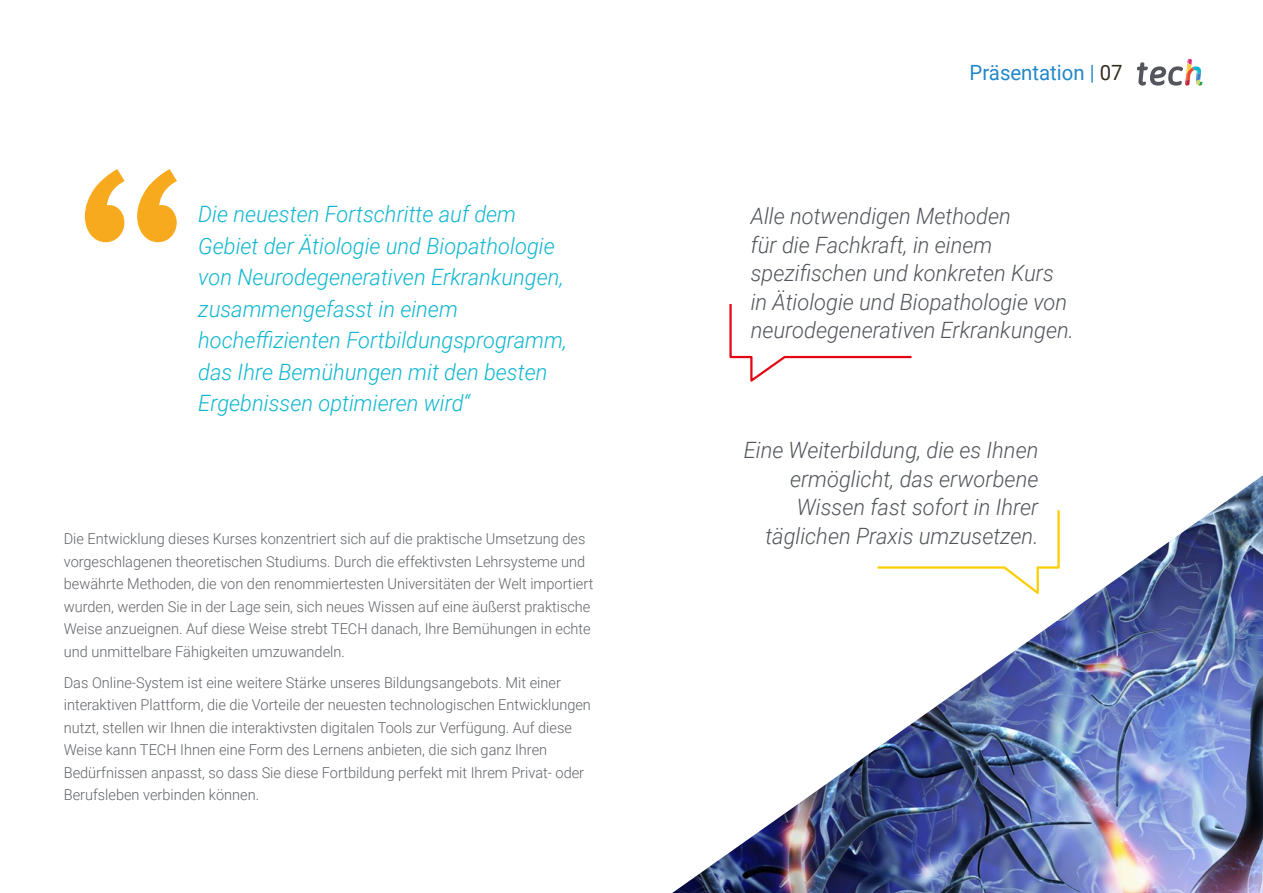
<style>
.page{position:relative;width:1263px;height:893px;background:#fff}
.page>*{position:absolute;margin:0;border:0;box-sizing:border-box;transform-origin:0 0}
.t1{font:italic 300 22.5px/28.5px "Roboto";color:#52555b;text-align:right}
.t2{font:italic 300 22.5px/31.5px "Roboto";color:#0fb6cf}
.t3{font:21px "Roboto";color:#2488c9}
.t4{font:300 15px/22.5px "Roboto";color:#61646a}
.s1{color:#312e20}
</style>
<div class="page">
<svg style="left:85px;top:169px;width:92px;height:73px"></svg>
<svg style="left:729px;top:304px;width:183px;height:78px"></svg>
<img style="left:672px;top:475px;width:591px;height:418px">
<svg style="left:1137px;top:59px;width:65px;height:27px"></svg>
<p class="t2" style="left:198px;top:198px;width:370px">Die neuesten Fortschritte auf dem Gebiet der Ätiologie und Biopathologie von Neurodegenerativen Erkrankungen, zusammengefasst in einem hocheffizienten Fortbildungsprogramm, das Ihre Bemühungen mit den besten Ergebnissen optimieren wird“</p>
<p class="t4" style="left:64px;top:527px;width:531px">Die Entwicklung dieses Kurses konzentriert sich auf die praktische Umsetzung des vorgeschlagenen theoretischen Studiums. Durch die effektivsten Lehrsysteme und bewährte Methoden, die von den renommiertesten Universitäten der Welt importiert wurden, werden Sie in der Lage sein, sich neues Wissen auf eine äußerst praktische Weise anzueignen. Auf diese Weise strebt TECH danach, Ihre Bemühungen in echte und unmittelbare Fähigkeiten umzuwandeln.</p>
<p class="t4" style="left:64px;top:671px;width:529px">Das Online-System ist eine weitere Stärke unseres Bildungsangebots. Mit einer interaktiven Plattform, die die Vorteile der neuesten technologischen Entwicklungen nutzt, stellen wir Ihnen die interaktivsten digitalen Tools zur Verfügung. Auf diese Weise kann TECH Ihnen eine Form des Lernens anbieten, die sich ganz Ihren Bedürfnissen anpasst, so dass Sie diese Fortbildung perfekt mit Ihrem Privat- oder Berufsleben verbinden können.</p>
<h2 class="t3" style="left:969px;top:57px;width:155px">Präsentation | <span class="s1">07</span></h2>
<h1 class="t1" style="left:751px;top:201px;width:325px;text-align:left">Alle notwendigen Methoden<br>für die Fachkraft, in einem spezifischen und konkreten Kurs in Ätiologie und Biopathologie von neurodegenerativen Erkrankungen.</h1>
<h1 class="t1" style="left:744px;top:435px;width:296px">Eine Weiterbildung, die es Ihnen ermöglicht, das erworbene<br>Wissen fast sofort in Ihrer täglichen Praxis umzusetzen.</h1>
</div>
